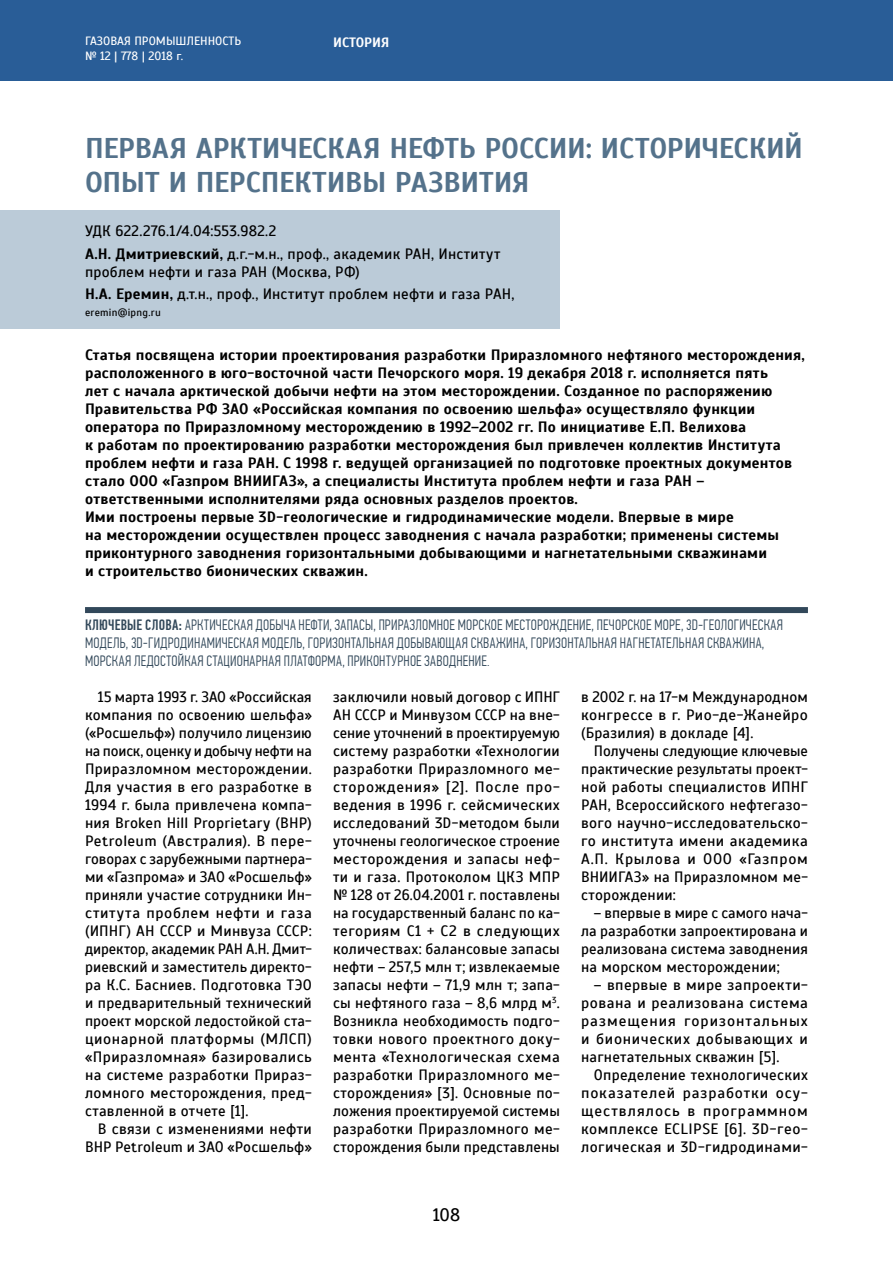
<style>
.page{position:relative;width:893px;height:1263px;background:#fff}
.page>*{position:absolute;margin:0;border:0;box-sizing:border-box;transform-origin:0 0}
.t1{font:700 28.5px/34.2px "Scada";letter-spacing:-.01em;color:#54728b}
.t2{font:18px "Scada";color:#000}
.t3{font:15px/18px "Scada";letter-spacing:.02em;color:#000;text-align:justify}
.t4{font:700 15px/18px "Scada";letter-spacing:.015em;color:#000}
.t5{font:300 15px/18px "PF Din Text Comp Pro";letter-spacing:.015em;color:#32485a}
.t6{font:700 13.5px "Scada";color:#fff}
.t7{font:12px/14.4px "Scada";color:#fff}
.t8{font:10.5px "Scada";letter-spacing:.02em;color:#000}
.s1{font-weight:700}
.s2{font-weight:500}
</style>
<div class="page">
<div style="left:0;top:0;width:893px;height:81px;background:#295d97"></div>
<div style="left:85px;top:607px;width:723px;height:6px;background:#32485a"></div>
<div style="left:0;top:210px;width:560px;height:119px;background:#bbcbd8"></div>
<p class="t7" style="left:85px;top:34px;width:158px">ГАЗОВАЯ ПРОМЫШЛЕННОСТЬ № 12 | 778 | 2018 г.</p>
<p class="t6" style="left:333px;top:34px;width:58px">ИСТОРИЯ</p>
<h1 class="t1" style="left:85px;top:131px;width:720px">ПЕРВАЯ АРКТИЧЕСКАЯ НЕФТЬ РОССИИ: ИСТОРИЧЕСКИЙ<br>ОПЫТ И ПЕРСПЕКТИВЫ РАЗВИТИЯ</h1>
<p class="t3" style="left:85px;top:220px;width:417px;line-height:22.2px">УДК 622.276.1/4.04:553.982.2<br><span class="s1">А.Н. Дмитриевский,</span> д.г.-м.н., проф., академик РАН, Институт</p>
<p class="t3" style="left:85px;top:261px;width:431px;line-height:22.2px">проблем нефти и газа РАН (Москва, РФ)<br><span class="s1">Н.А. Еремин,</span> д.т.н., проф., Институт проблем нефти и газа РАН,</p>
<p class="t8" style="left:85px;top:306px;width:77px">eremin@ipng.ru</p>
<p class="t4" style="left:85px;top:346px;width:721px">Статья посвящена истории проектирования разработки Приразломного нефтяного месторождения, расположенного в юго-восточной части Печорского моря. 19 декабря 2018 г. исполняется пять<br>лет с начала арктической добычи нефти на этом месторождении. Созданное по распоряжению Правительства РФ ЗАО «Российская компания по освоению шельфа» осуществляло функции оператора по Приразломному месторождению в 1992–2002 гг. По инициативе Е.П. Велихова<br>к работам по проектированию разработки месторождения был привлечен коллектив Института проблем нефти и газа РАН. С 1998 г. ведущей организацией по подготовке проектных документов стало ООО «Газпром ВНИИГАЗ», а специалисты Института проблем нефти и газа РАН – ответственными исполнителями ряда основных разделов проектов.<br>Ими построены первые 3D-геологические и гидродинамические модели. Впервые в мире<br>на месторождении осуществлен процесс заводнения с начала разработки; применены системы приконтурного заводнения горизонтальными добывающими и нагнетательными скважинами<br>и строительство бионических скважин.</p>
<p class="t5" style="left:85px;top:616px;width:700px"><span class="s2">КЛЮЧЕВЫЕ СЛОВА:</span> АРКТИЧЕСКАЯ ДОБЫЧА НЕФТИ, ЗАПАСЫ, ПРИРАЗЛОМНОЕ МОРСКОЕ МЕСТОРОЖДЕНИЕ, ПЕЧОРСКОЕ МОРЕ, 3D-ГЕОЛОГИЧЕСКАЯ<br>МОДЕЛЬ, 3D-ГИДРОДИНАМИЧЕСКАЯ МОДЕЛЬ, ГОРИЗОНТАЛЬНАЯ ДОБЫВАЮЩАЯ СКВАЖИНА, ГОРИЗОНТАЛЬНАЯ НАГНЕТАТЕЛЬНАЯ СКВАЖИНА,<br>МОРСКАЯ ЛЕДОСТОЙКАЯ СТАЦИОНАРНАЯ ПЛАТФОРМА, ПРИКОНТУРНОЕ ЗАВОДНЕНИЕ.</p>
<p class="t3" style="left:85px;top:688px;width:228px;text-indent:13px">15 марта 1993 г. ЗАО «Российская компания по освоению шельфа» («Росшельф») получило лицензию на поиск, оценку и добычу нефти на Приразломном месторождении.<br>Для участия в его разработке в 1994 г. была привлечена компа&shy;ния Broken Hill Proprietary (BHP)<br>Petroleum (Австралия). В пере&shy;говорах с зарубежными партнера&shy;ми «Газпрома» и ЗАО «Росшельф» приняли участие сотрудники Ин&shy;ститута проблем нефти и газа (ИПНГ) АН СССР и Минвуза СССР: директор, академик РАН А.Н. Дмит&shy;риевский и заместитель директо&shy;ра К.С. Басниев. Подготовка ТЭО и предварительный технический проект морской ледостойкой ста&shy;ционарной платформы (МЛСП) «Приразломная» базировались на системе разработки Прираз&shy;ломного месторождения, пред&shy;ставленной в отчете [1].</p>
<p class="t3" style="left:85px;top:1120px;width:228px;text-align:right">В связи с изменениями нефти<br>BHP Petroleum и ЗАО «Росшельф»</p>
<p class="t3" style="left:333px;top:688px;width:228px">заключили новый договор с ИПНГ АН СССР и Минвузом СССР на вне&shy;сение уточнений в проектируемую систему разработки «Технологии разработки Приразломного ме&shy;сторождения» [2]. После про&shy;ведения в 1996 г. сейсмических исследований 3D-методом были уточнены геологическое строение месторождения и запасы неф&shy;ти и газа. Протоколом ЦКЗ МПР № 128 от 26.04.2001 г. поставлены на государственный баланс по ка&shy;тегориям C1 + C2 в следующих количествах: балансовые запасы нефти – 257,5 млн т; извлекаемые запасы нефти – 71,9 млн т; запа&shy;сы нефтяного газа – 8,6 млрд м<sup>3</sup>.<br>Возникла необходимость подго&shy;товки нового проектного доку&shy;мента «Технологическая схема разработки Приразломного ме&shy;сторождения» [3]. Основные по&shy;ложения проектируемой системы разработки Приразломного ме&shy;сторождения были представлены</p>
<p class="t3" style="left:581px;top:688px;width:228px">в 2002 г. на 17-м Международном конгрессе в г. Рио-де-Жанейро (Бразилия) в докладе [4].</p>
<p class="t3" style="left:581px;top:742px;width:228px;text-indent:13px">Получены следующие ключевые практические результаты проект&shy;ной работы специалистов ИПНГ РАН, Всероссийского нефтегазо&shy;вого научно-исследовательско&shy;го института имени академика А.П. Крылова и ООО «Газпром ВНИИГАЗ» на Приразломном ме&shy;сторождении:</p>
<p class="t3" style="left:581px;top:904px;width:228px;text-indent:13px">– впервые в мире с самого нача&shy;ла разработки запроектирована и реализована система заводнения на морском месторождении;</p>
<p class="t3" style="left:581px;top:976px;width:228px;text-indent:13px">– впервые в мире запроекти&shy;рована и реализована система размещения горизонтальных и бионических добывающих и нагнетательных скважин [5].</p>
<p class="t3" style="left:581px;top:1066px;width:228px;text-indent:13px">Определение технологических показателей разработки осу&shy;ществлялось в программном комплексе ECLIPSE [6]. 3D-гео&shy;логическая и 3D-гидродинами-</p>
<p class="t2" style="left:433px;top:1204px;width:29px">108</p>
</div>
